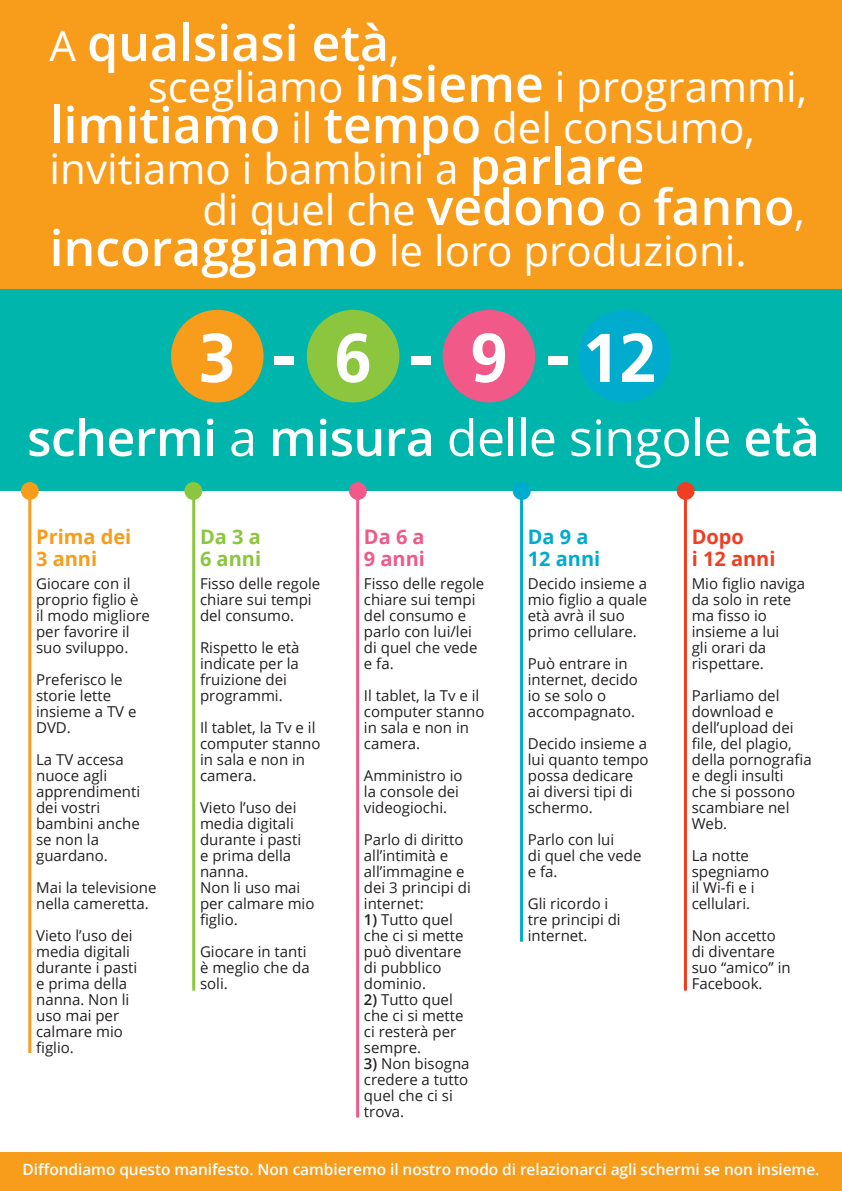
<style>
.page{position:relative;width:842px;height:1191px;background:#fff}
.page>*{position:absolute;margin:0;border:0;box-sizing:border-box;transform-origin:0 0}
.t1{font:700 68.7px "Frutiger";color:#fff}
.t2{font:600 50px "Open Sans";color:#fff}
.t3{font:42px "Open Sans";color:#fff}
.t4{font:700 20px/22px "Open Sans";color:#f89c1c}
.t5{font:700 20px/22px "Open Sans";color:#ef3e22}
.t6{font:700 20px/22px "Open Sans";color:#00abcd}
.t7{font:700 20px/22px "Open Sans";color:#8bc63e}
.t8{font:700 20px/22px "Open Sans";color:#f05988}
.t9{font:600 15.5px "Open Sans";letter-spacing:-.005em;color:#fff}
.t10{font:15px/16px "Open Sans";color:#231f20}
.s1{font-weight:400;font-size:42px}
.s2{font-weight:600;font-size:50px}
.s3{font-size:75.5px}
.s4{font-weight:400}
.s5{font-weight:600}
</style>
<div class="page">
<div style="left:0;top:0;width:842px;height:310px;background:#f89c1c"></div>
<div style="left:0;top:1152px;width:842px;height:39px;background:#f89c1c"></div>
<div style="left:0;top:289px;width:842px;height:202px;background:#00b5ac"></div>
<hr style="left:28px;top:496px;width:3px;height:557px;background:#f89c1c">
<div style="left:21px;top:482px;width:18px;height:18px;background:#f89c1c;border-radius:50%"></div>
<hr style="left:192px;top:496px;width:3px;height:494px;background:#8bc63e">
<div style="left:184px;top:482px;width:18px;height:18px;background:#8bc63e;border-radius:50%"></div>
<hr style="left:356px;top:496px;width:3px;height:621px;background:#f05988">
<div style="left:349px;top:482px;width:18px;height:18px;background:#f05988;border-radius:50%"></div>
<hr style="left:520px;top:496px;width:3px;height:445px;background:#00abcd">
<div style="left:513px;top:482px;width:18px;height:18px;background:#00abcd;border-radius:50%"></div>
<hr style="left:684px;top:496px;width:3px;height:494px;background:#ef3e22">
<div style="left:677px;top:482px;width:17px;height:18px;background:#ef3e22;border-radius:50%"></div>
<div style="left:443px;top:310px;width:92px;height:92px;background:#f05988;border-radius:50%"></div>
<div style="left:307px;top:310px;width:92px;height:92px;background:#8bc63e;border-radius:50%"></div>
<div style="left:171px;top:310px;width:93px;height:92px;background:#f89c1c;border-radius:50%"></div>
<div style="left:578px;top:310px;width:93px;height:92px;background:#00abcd;border-radius:50%"></div>
<h2 class="t2" style="left:50px;top:8px;width:351px"><span class="s1">A</span> qualsiasi età<span class="s1">,</span></h2>
<h3 class="t3" style="left:148px;top:58px;width:661px">scegliamo <span class="s2">insieme</span> i programmi,</h3>
<h2 class="t2" style="left:50px;top:90px;width:707px">limitiamo <span class="s1">il</span> tempo <span class="s1">del consumo,</span></h2>
<h3 class="t3" style="left:50px;top:140px;width:596px">invitiamo i bambini a <span class="s2">parlare</span></h3>
<h3 class="t3" style="left:202px;top:181px;width:604px">di quel che <span class="s2">vedono</span> o <span class="s2">fanno</span>,</h3>
<h3 class="t3" style="left:50px;top:222px;width:698px"><span class="s2">incoraggiamo</span> le loro produzioni.</h3>
<h1 class="t1" style="left:198px;top:318px;width:461px">3<span class="s3">-</span>6<span class="s3">-</span>9<span class="s3">-</span>12</h1>
<h2 class="t2" style="left:27px;top:403px;width:794px">schermi <span class="s4">a</span> misura <span class="s4">delle singole</span> età</h2>
<h3 class="t4" style="left:36px;top:525px;width:97px">Prima dei<br>3 anni</h3>
<p class="t10" style="left:36px;top:575px;width:115px">Giocare con il proprio figlio è il modo migliore per favorire il suo sviluppo.</p>
<p class="t10" style="left:36px;top:671px;width:102px">Preferisco le storie lette insieme a TV e<br>DVD.</p>
<p class="t10" style="left:36px;top:751px;width:106px">La TV accesa nuoce agli apprendimenti dei vostri bambini anche se non la guardano.</p>
<p class="t10" style="left:36px;top:879px;width:122px">Mai la televisione nella cameretta.</p>
<p class="t10" style="left:36px;top:927px;width:103px">Vieto l’uso dei media digitali durante i pasti e prima della nanna. Non li uso mai per calmare mio figlio.</p>
<h3 class="t7" style="left:200px;top:525px;width:63px">Da 3 a<br>6 anni</h3>
<p class="t10" style="left:200px;top:575px;width:122px">Fisso delle regole chiare sui tempi del consumo.</p>
<p class="t10" style="left:200px;top:639px;width:101px">Rispetto le età indicate per la fruizione dei programmi.</p>
<p class="t10" style="left:200px;top:719px;width:122px">Il tablet, la Tv e il computer stanno in sala e non in camera.</p>
<p class="t10" style="left:200px;top:799px;width:116px">Vieto l’uso dei media digitali durante i pasti<br>e prima della nanna.<br>Non li uso mai per calmare mio figlio.</p>
<p class="t10" style="left:200px;top:943px;width:111px">Giocare in tanti è meglio che da soli.</p>
<h3 class="t8" style="left:364px;top:525px;width:63px">Da 6 a<br>9 anni</h3>
<p class="t10" style="left:364px;top:575px;width:122px">Fisso delle regole chiare sui tempi del consumo e parlo con lui/lei di quel che vede e fa.</p>
<p class="t10" style="left:364px;top:687px;width:122px">Il tablet, la Tv e il computer stanno in sala e non in camera.</p>
<p class="t10" style="left:364px;top:767px;width:100px">Amministro io la console dei videogiochi.</p>
<p class="t10" style="left:364px;top:831px;width:108px">Parlo di diritto all’intimità e all’immagine e dei 3 principi di internet:</p>
<p class="t10" style="left:364px;top:911px;width:101px"><span class="s5">1)</span> Tutto quel che ci si mette può diventare di pubblico dominio.</p>
<p class="t10" style="left:364px;top:991px;width:101px"><span class="s5">2)</span> Tutto quel che ci si mette ci resterà per sempre.</p>
<p class="t10" style="left:364px;top:1055px;width:107px"><span class="s5">3)</span> Non bisogna credere a tutto quel che ci si trova.</p>
<h3 class="t6" style="left:528px;top:525px;width:74px">Da 9 a<br>12 anni</h3>
<p class="t10" style="left:528px;top:575px;width:121px">Decido insieme a mio figlio a quale età avrà il suo primo cellulare.</p>
<p class="t10" style="left:528px;top:655px;width:112px">Può entrare in internet, decido io se solo o accompagnato.</p>
<p class="t10" style="left:528px;top:735px;width:122px">Decido insieme a lui quanto tempo possa dedicare ai diversi tipi di schermo.</p>
<p class="t10" style="left:528px;top:831px;width:115px">Parlo con lui<br>di quel che vede e fa.</p>
<p class="t10" style="left:528px;top:895px;width:94px">Gli ricordo i tre principi di internet.</p>
<h3 class="t5" style="left:692px;top:525px;width:85px">Dopo<br>i 12 anni</h3>
<p class="t10" style="left:692px;top:575px;width:115px">Mio figlio naviga da solo in rete ma fisso io insieme a lui<br>gli orari da rispettare.</p>
<p class="t10" style="left:692px;top:687px;width:121px">Parliamo del download e dell’upload dei file, del plagio, della pornografia e degli insulti che si possono scambiare nel<br>Web.</p>
<p class="t10" style="left:692px;top:847px;width:79px">La notte spegniamo il Wi-fi e i cellulari.</p>
<p class="t10" style="left:692px;top:927px;width:101px">Non accetto di diventare suo “amico” in<br>Facebook.</p>
<p class="t9" style="left:23px;top:1158px;width:798px">Diffondiamo questo manifesto. Non cambieremo il nostro modo di relazionarci agli schermi se non insieme.</p>
</div>
